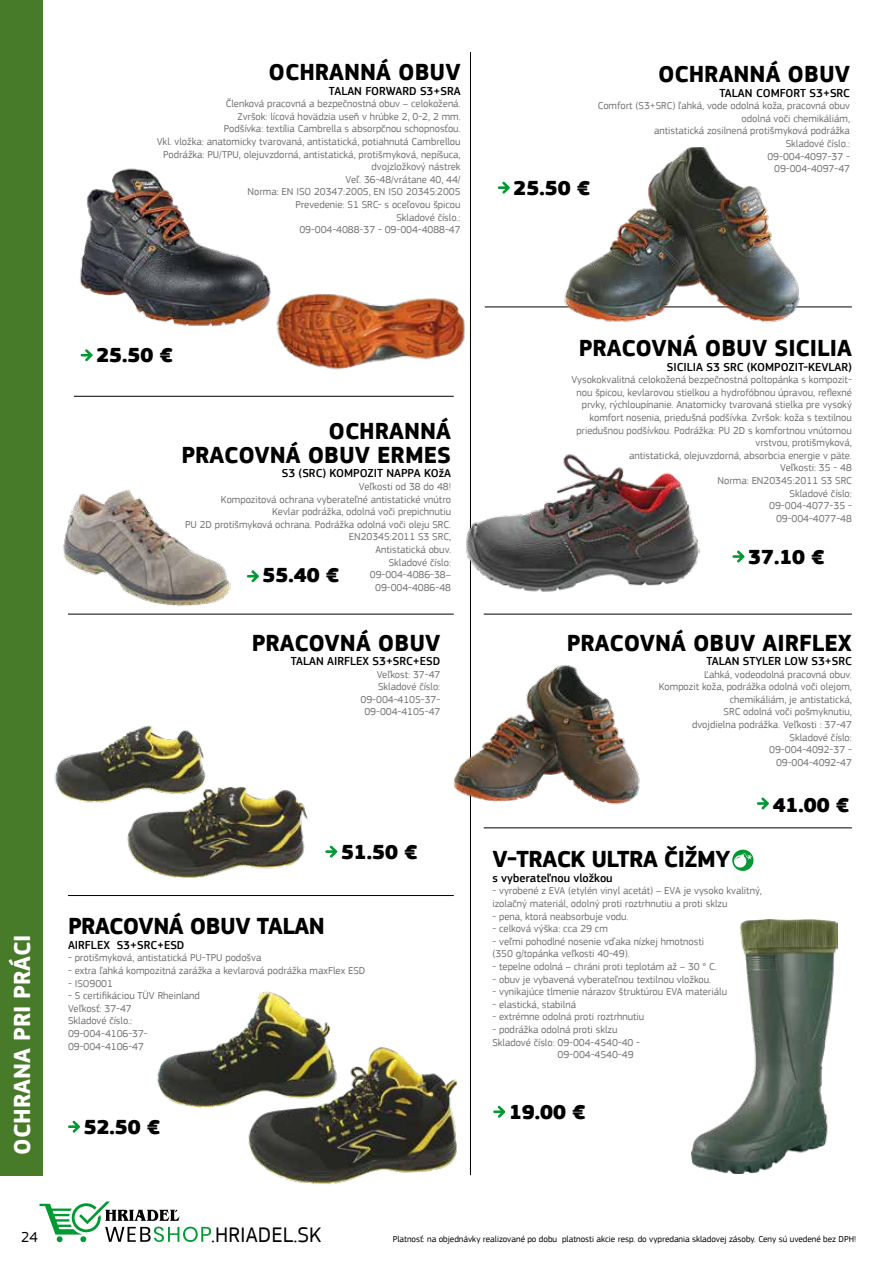
<style>
.page{position:relative;width:893px;height:1263px;background:#fff}
.page>*{position:absolute;margin:0;border:0;box-sizing:border-box;transform-origin:0 0}
.t1{font:700 24px/24px "PF Square Sans Pro";color:#000;text-align:right}
.t2{font:700 24px "PF Square Sans Pro";letter-spacing:-.02em;color:#000}
.t3{font:700 24px "PF Square Sans Pro";color:#fff}
.t4{font:22.2px "PF Square Sans Pro";color:#000}
.t5{font:900 21px "PF Square Sans Pro";color:#000}
.t6{font:15px "PF Square Sans Pro";color:#000}
.t7{font:500 12px "PF Square Sans Pro";color:#000}
.t8{font:10.5px/12.6px "PF Square Sans Pro";color:#707172;text-align:right}
.t9{font:9px "PF Square Sans Pro";color:#000}
</style>
<div class="page">
<div style="left:0;top:0;width:43px;height:1176px;background:#477a29"></div>
<svg style="left:757px;top:797px;width:12px;height:12px"></svg>
<svg style="left:493px;top:1106px;width:12px;height:12px"></svg>
<img style="left:691px;top:919px;width:146px;height:254px">
<svg style="left:81px;top:349px;width:12px;height:12px"></svg>
<svg style="left:498px;top:182px;width:12px;height:12px"></svg>
<svg style="left:732px;top:550px;width:12px;height:12px"></svg>
<hr style="left:470px;top:52px;width:1px;height:1123px;background:#000">
<hr style="left:485px;top:307px;width:367px;height:1px;background:#000">
<img style="left:557px;top:148px;width:260px;height:174px">
<img style="left:276px;top:294px;width:189px;height:76px">
<img style="left:80px;top:168px;width:191px;height:159px">
<hr style="left:74px;top:396px;width:380px;height:1px;background:#000">
<img style="left:466px;top:454px;width:233px;height:138px">
<img style="left:63px;top:490px;width:168px;height:124px">
<svg style="left:247px;top:570px;width:12px;height:12px"></svg>
<svg style="left:325px;top:845px;width:12px;height:12px"></svg>
<svg style="left:68px;top:1120px;width:12px;height:12px"></svg>
<hr style="left:484px;top:614px;width:368px;height:1px;background:#000">
<hr style="left:484px;top:827px;width:368px;height:1px;background:#000">
<hr style="left:68px;top:614px;width:386px;height:1px;background:#000">
<hr style="left:68px;top:895px;width:386px;height:1px;background:#000">
<img style="left:54px;top:725px;width:254px;height:171px">
<img style="left:156px;top:991px;width:301px;height:193px">
<img style="left:454px;top:665px;width:186px;height:140px">
<div style="left:732px;top:850px;width:21px;height:21px;background:#009932;border-radius:50%"></div>
<svg style="left:733px;top:853px;width:19px;height:15px"></svg>
<svg style="left:40px;top:1201px;width:171px;height:41px"></svg>
<h1 class="t1" style="left:269px;top:61px;width:194px">OCHRANNÁ OBUV</h1>
<p class="t7" style="left:329px;top:84px;width:133px">TALAN FORWARD S3+SRA</p>
<p class="t8" style="left:157px;top:97px;width:305px">Členková pracovná a bezpečnostná obuv – celokožená.<br>Zvršok: lícová hovädzia useň v hrúbke 2, 0-2, 2 mm.<br>Podšívka: textília Cambrella s absorpčnou schopnosťou.<br>Vkl. vložka: anatomicky tvarovaná, antistatická, potiahnutá Cambrellou Podrážka: PU/TPU, olejuvzdorná, antistatická, protišmyková, nepíšuca, dvojzložkový nástrek<br>Veľ. 36-48/vrátane 40, 44/<br>Norma: EN ISO 20347:2005, EN ISO 20345:2005<br>Prevedenie: S1 SRC- s oceľovou špicou<br>Skladové číslo.:<br>09-004-4088-37 - 09-004-4088-47</p>
<h3 class="t5" style="left:514px;top:175px;width:78px">25.50 €</h3>
<h1 class="t1" style="left:658px;top:63px;width:194px">OCHRANNÁ OBUV</h1>
<p class="t7" style="left:719px;top:86px;width:132px">TALAN COMFORT S3+SRC</p>
<p class="t8" style="left:598px;top:100px;width:254px">Comfort (S3+SRC) ľahká, vode odolná koža, pracovná obuv odolná voči chemikáliám,<br>antistatická zosilnená protišmyková podrážka<br>Skladové číslo.:<br>09-004-4097-37 -<br>09-004-4097-47</p>
<h3 class="t5" style="left:96px;top:342px;width:78px">25.50 €</h3>
<h1 class="t1" style="left:182px;top:420px;width:271px">OCHRANNÁ<br>PRACOVNÁ OBUV ERMES</h1>
<p class="t7" style="left:282px;top:466px;width:171px">S3 (SRC) KOMPOZIT NAPPA KOžA</p>
<p class="t8" style="left:185px;top:480px;width:267px">Veľkosti od 38 do 48!<br>Kompozitová ochrana vyberateľné antistatické vnútro<br>Kevlar podrážka, odolná voči prepichnutiu<br>PU 2D protišmyková ochrana. Podrážka odolná voči oleju SRC.<br>EN20345:2011 S3 SRC,<br>Antistatická obuv.<br>Skladové číslo:<br>09-004-4086-38–<br>09-004-4086-48</p>
<h3 class="t5" style="left:263px;top:562px;width:78px">55.40 €</h3>
<h1 class="t1" style="left:252px;top:631px;width:190px">PRACOVNÁ OBUV</h1>
<p class="t7" style="left:291px;top:654px;width:151px">TALAN AIRFLEX S3+SRC+ESD</p>
<p class="t8" style="left:361px;top:668px;width:81px">Veľkost: 37-47<br>Skladové číslo:<br>09-004-4105-37-<br>09-004-4105-47</p>
<h1 class="t3" style="left:8px;top:1154px;width:221px;rotate:-90deg">OCHRANA PRI PRÁCI</h1>
<h3 class="t5" style="left:341px;top:839px;width:78px">51.50 €</h3>
<h1 class="t2" style="left:68px;top:912px;width:258px">PRACOVNÁ OBUV TALAN</h1>
<p class="t7" style="left:68px;top:938px;width:118px">AIRFLEX S3+SRC+ESD</p>
<p class="t8" style="left:68px;top:952px;width:195px">- protišmyková, antistatická PU-TPU podošva</p>
<p class="t8" style="left:68px;top:964px;width:299px">- extra ľahká kompozitná zarážka a kevlarová podrážka maxFlex ESD</p>
<p class="t8" style="left:68px;top:977px;width:46px">- ISO9001</p>
<p class="t8" style="left:68px;top:989px;width:133px;text-align:left">- S certifikáciou TÜV Rheinland<br>Veľkosť: 37-47<br>Skladové číslo.:<br>09-004-4106-37-<br>09-004-4106-47</p>
<h3 class="t5" style="left:84px;top:1114px;width:78px">52.50 €</h3>
<h1 class="t1" style="left:579px;top:337px;width:275px">PRACOVNÁ OBUV SICILIA</h1>
<p class="t7" style="left:667px;top:360px;width:186px">SICILIA S3 SRC (KOMPOZIT-KEVLAR)</p>
<p class="t8" style="left:571px;top:373px;width:282px">Vysokokvalitná celokožená bezpečnostná poltopánka s kompozit&shy;nou špicou, kevlarovou stielkou a hydrofóbnou úpravou, reflexné prvky, rýchloupínanie. Anatomicky tvarovaná stielka pre vysoký komfort nosenia, priedušná podšívka. Zvršok: koža s textilnou priedušnou podšívkou. Podrážka: PU 2D s komfortnou vnútornou vrstvou, protišmyková,<br>antistatická, olejuvzdorná, absorbcia energie v päte.<br>Veľkosti: 35 - 48<br>Norma: EN20345:2011 S3 SRC<br>Skladové číslo:<br>09-004-4077-35 -<br>09-004-4077-48</p>
<h3 class="t5" style="left:748px;top:544px;width:78px">37.10 €</h3>
<h1 class="t1" style="left:567px;top:631px;width:286px">PRACOVNÁ OBUV AIRFLEX</h1>
<p class="t7" style="left:706px;top:654px;width:147px">TALAN STYLER LOW S3+SRC</p>
<p class="t8" style="left:659px;top:668px;width:195px">Ľahká, vodeodolná pracovná obuv.<br>Kompozit koža, podrážka odolná voči olejom, chemikáliám, je antistatická,<br>SRC odolná voči pošmyknutiu,<br>dvojdielna podrážka. Veľkosti : 37-47<br>Skladové číslo:<br>09-004-4092-37 -<br>09-004-4092-47</p>
<h3 class="t5" style="left:773px;top:792px;width:78px">41.00 €</h3>
<h1 class="t2" style="left:492px;top:845px;width:240px">V-TRACK ULTRA ČIŽMY</h1>
<p class="t7" style="left:492px;top:871px;width:122px">s vyberateľnou vložkou</p>
<p class="t8" style="left:492px;top:885px;width:271px;text-align:left">- vyrobené z EVA (etylén vinyl acetát) – EVA je vysoko kvalitný, izolačný materiál, odolný proti roztrhnutiu a proti sklzu</p>
<p class="t8" style="left:492px;top:910px;width:138px">- pena, ktorá neabsorbuje vodu.</p>
<p class="t8" style="left:492px;top:922px;width:117px">- celková výška: cca 29 cm</p>
<p class="t8" style="left:492px;top:935px;width:213px;text-align:left">- veľmi pohodlné nosenie vďaka nízkej hmotnosti (350 g/topánka veľkosti 40-49).</p>
<p class="t8" style="left:492px;top:960px;width:226px">- tepelne odolná – chráni proti teplotám až – 30 ° C.</p>
<p class="t8" style="left:492px;top:973px;width:220px">- obuv je vybavená vyberateľnou textilnou vložkou.</p>
<p class="t8" style="left:492px;top:985px;width:236px">- vynikajúce tlmenie nárazov štruktúrou EVA materiálu</p>
<p class="t8" style="left:492px;top:998px;width:85px">- elastická, stabilná</p>
<p class="t8" style="left:492px;top:1011px;width:153px">- extrémne odolná proti roztrhnutiu</p>
<p class="t8" style="left:492px;top:1023px;width:127px">- podrážka odolná proti sklzu</p>
<p class="t8" style="left:492px;top:1036px;width:149px">Skladové číslo: 09-004-4540-40 -</p>
<p class="t8" style="left:558px;top:1048px;width:77px">09-004-4540-49</p>
<h3 class="t5" style="left:509px;top:1099px;width:78px">19.00 €</h3>
<h3 class="t6" style="left:21px;top:1228px;width:18px">24</h3>
<h2 class="t4" style="left:211px;top:1221px;width:112px">.HRIADEL.SK</h2>
<p class="t9" style="left:393px;top:1233px;width:465px">Platnosť: na objednávky realizované po dobu platnosti akcie resp. do vypredania skladovej zásoby. Ceny sú uvedené bez DPH!</p>
</div>
